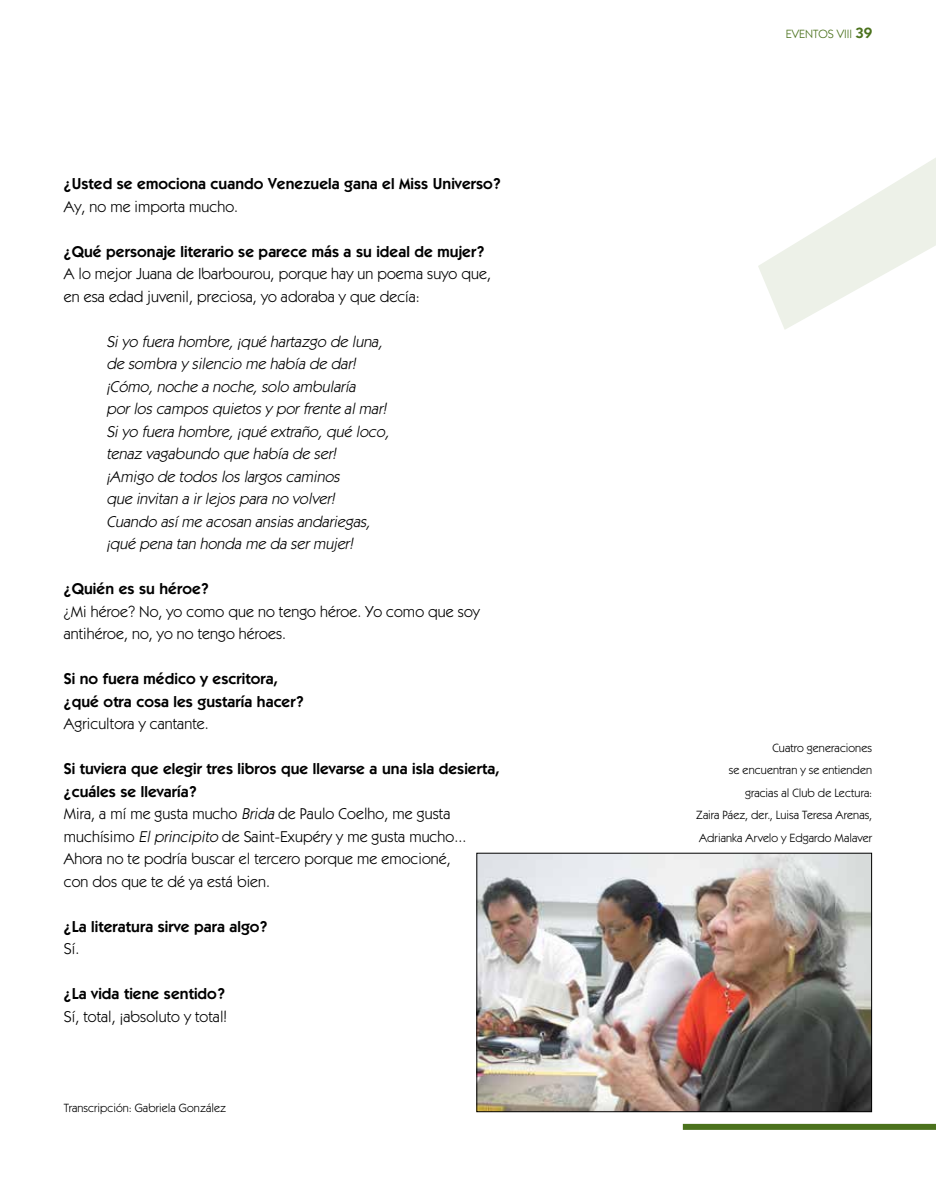
<style>
.page{position:relative;width:936px;height:1191px;background:#fff}
.page>*{position:absolute;margin:0;border:0;box-sizing:border-box;transform-origin:0 0}
.t1{font:15.75px/22.5px "ITC Kabel Std";letter-spacing:.005em;color:#000}
.t2{font:italic 15.75px/22.5px "ITC Kabel Std";letter-spacing:.005em;color:#000}
.t3{font:600 15.75px/22.5px "ITC Kabel Std";letter-spacing:.005em;color:#000}
.t4{font:12px/22.5px "ITC Kabel Std";letter-spacing:.005em;color:#000;text-align:right}
.t5{font:12px "ITC Kabel Std";color:#4b721d}
.s1{font-weight:600}
.s2{font-style:italic}
.s3{font-weight:600;font-size:15px}
</style>
<div class="page">
<svg style="left:758px;top:158px;width:177px;height:171px"></svg>
<div style="left:682px;top:1123px;width:253px;height:6px;background:#4b721d"></div>
<img style="left:478px;top:855px;width:391px;height:254px">
<p class="t3" style="left:64px;top:172px;width:438px">¿Usted se emociona cuando Venezuela gana el Miss Universo?</p>
<p class="t1" style="left:64px;top:195px;width:176px">Ay, no me importa mucho.</p>
<p class="t3" style="left:64px;top:240px;width:422px">¿Qué personaje literario se parece más a su ideal de mujer?</p>
<p class="t1" style="left:64px;top:262px;width:428px">A lo mejor Juana de Ibarbourou, porque hay un poema suyo que, en esa edad juvenil, preciosa, yo adoraba y que decía:</p>
<p class="t2" style="left:106px;top:330px;width:287px">Siyo fuera hombre,¡qué hartazgo de luna, de sombra y silencio me había de dar! ¡Cómo,noche a noche,solo ambularía porlos campos quietos y porfrente almar!<br>Siyo fuera hombre,¡qué extraño,qué loco, tenaz vagabundo que había de ser! ¡Amigo de todos los largos caminos<br>que invitan a irlejos para no volver!<br>Cuando asíme acosan ansias andariegas, ¡qué pena tan honda me da sermujer!</p>
<p class="t3" style="left:64px;top:577px;width:146px">¿Quién es su héroe?</p>
<p class="t1" style="left:64px;top:600px;width:417px">¿Mi héroe? No, yo como que no tengo héroe. Yo como que soy antihéroe, no, yo no tengo héroes.</p>
<p class="t3" style="left:64px;top:667px;width:241px">Si no fuera médico y escritora, ¿qué otra cosa les gustaría hacer?</p>
<p class="t1" style="left:64px;top:712px;width:146px">Agricultora y cantante.</p>
<p class="t1" style="left:64px;top:757px;width:437px"><span class="s1">Si tuviera que elegir tres libros que llevarse a una isla desierta, ¿cuáles se llevaría?<br></span>Mira, a mí me gusta mucho <span class="s2">Brida</span> de Paulo Coelho, me gusta muchísimo <span class="s2">Elprincipito</span> de Saint-Exupéry y me gusta mucho...<br>Ahora no te podría buscar el tercero porque me emocioné,<br>con dos que te dé ya está bien.</p>
<p class="t3" style="left:64px;top:915px;width:205px">¿La literatura sirve para algo?</p>
<p class="t1" style="left:64px;top:937px;width:17px">Sí.</p>
<p class="t3" style="left:64px;top:982px;width:162px">¿La vida tiene sentido?</p>
<p class="t1" style="left:64px;top:1005px;width:165px">Sí, total, ¡absoluto y total!</p>
<p class="t4" style="left:64px;top:1096px;width:164px">Transcripción: Gabriela González</p>
<p class="t5" style="left:785px;top:27px;width:88px">EVENTOS VIII <span class="s3">39</span></p>
<p class="t4" style="left:696px;top:736px;width:177px">Cuatro generaciones<br>se encuentran y se entienden gracias al Club de Lectura:<br>Zaira Páez, der., Luisa Teresa Arenas,<br>Adrianka Arvelo y Edgardo Malaver</p>
</div>
